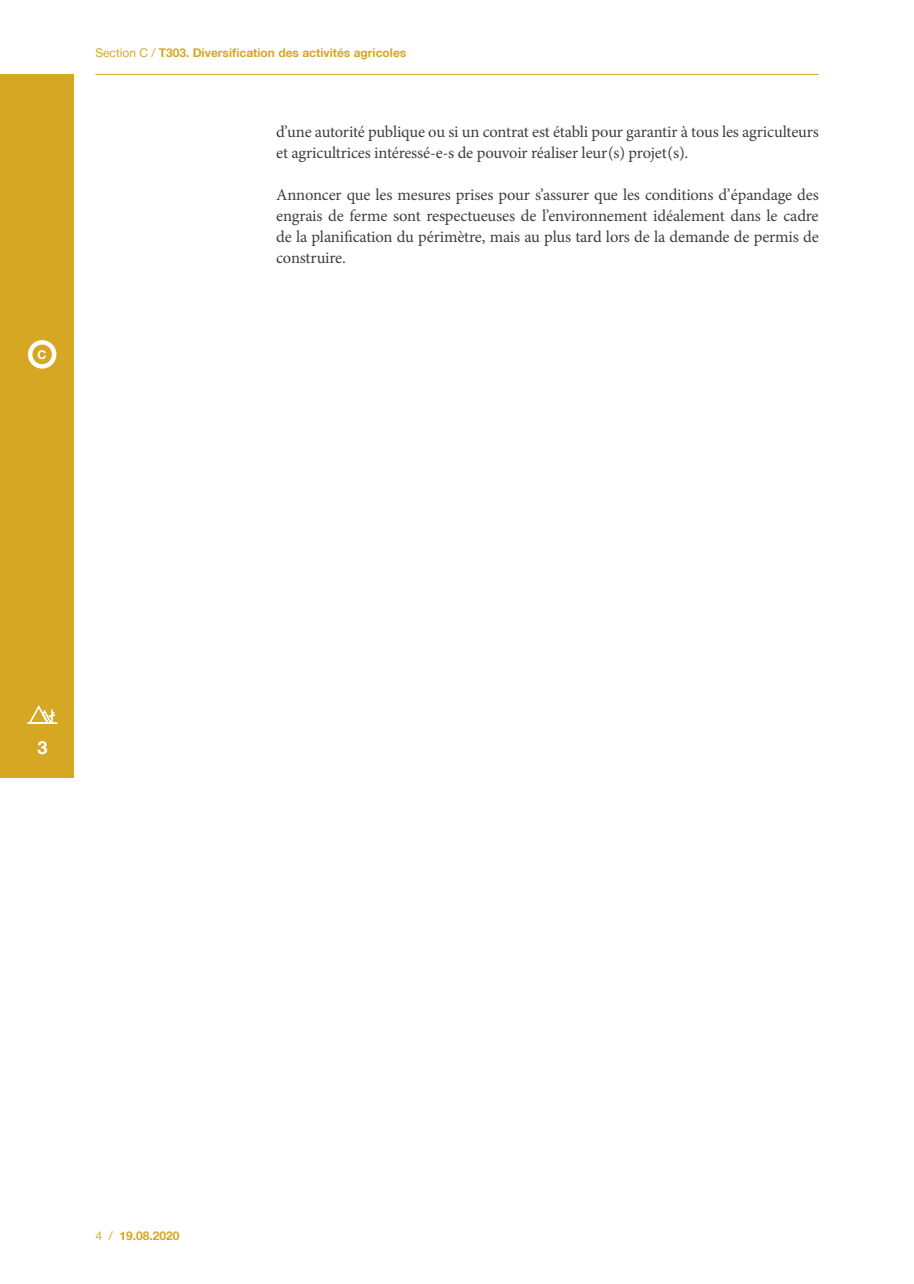
<style>
.page{position:relative;width:914px;height:1284px;background:#fff}
.page>*{position:absolute;margin:0;border:0;box-sizing:border-box;transform-origin:0 0}
.t1{font:700 18px "Helvetica Neue LT";color:#fff}
.t2{font:16.5px/21px "Minion Pro";letter-spacing:-.01em;color:#3e3e3f}
.t3{font:700 12px "Helvetica Neue LT";color:#d6a723}
.t4{font:700 12px "Helvetica Neue LT";color:#fff}
.s1{font-weight:400}
</style>
<div class="page">
<hr style="left:95px;top:74px;width:723px;height:1px;background:#d6a723">
<div style="left:0;top:74px;width:74px;height:703px;background:#d6a723"></div>
<svg style="left:26px;top:705px;width:32px;height:19px"></svg>
<div style="left:28px;top:340px;width:28px;height:28px;border:4px solid #fff;border-radius:50%"></div>
<p class="t4" style="left:38px;top:347px;width:10px">C</p>
<p class="t3" style="left:95px;top:46px;width:312px"><span class="s1">Section C /</span> T303. Diversification des activités agricoles</p>
<p class="t2" style="left:276px;top:121px;width:544px">d’une autorité publique ou si un contrat est établi pour garantir à tous les agriculteurs et agricultrices intéressé-e-s de pouvoir réaliser leur(s) projet(s).</p>
<p class="t2" style="left:276px;top:184px;width:544px;text-align:justify">Annoncer que les mesures prises pour s’assurer que les conditions d’épandage des engrais de ferme sont respectueuses de l’environnement idéalement dans le cadre de la planification du périmètre, mais au plus tard lors de la demande de permis de construire.</p>
<p class="t1" style="left:37px;top:736px;width:12px">3</p>
<p class="t3" style="left:95px;top:1227px;width:86px"><span class="s1">4 /</span> 19.08.2020</p>
</div>
